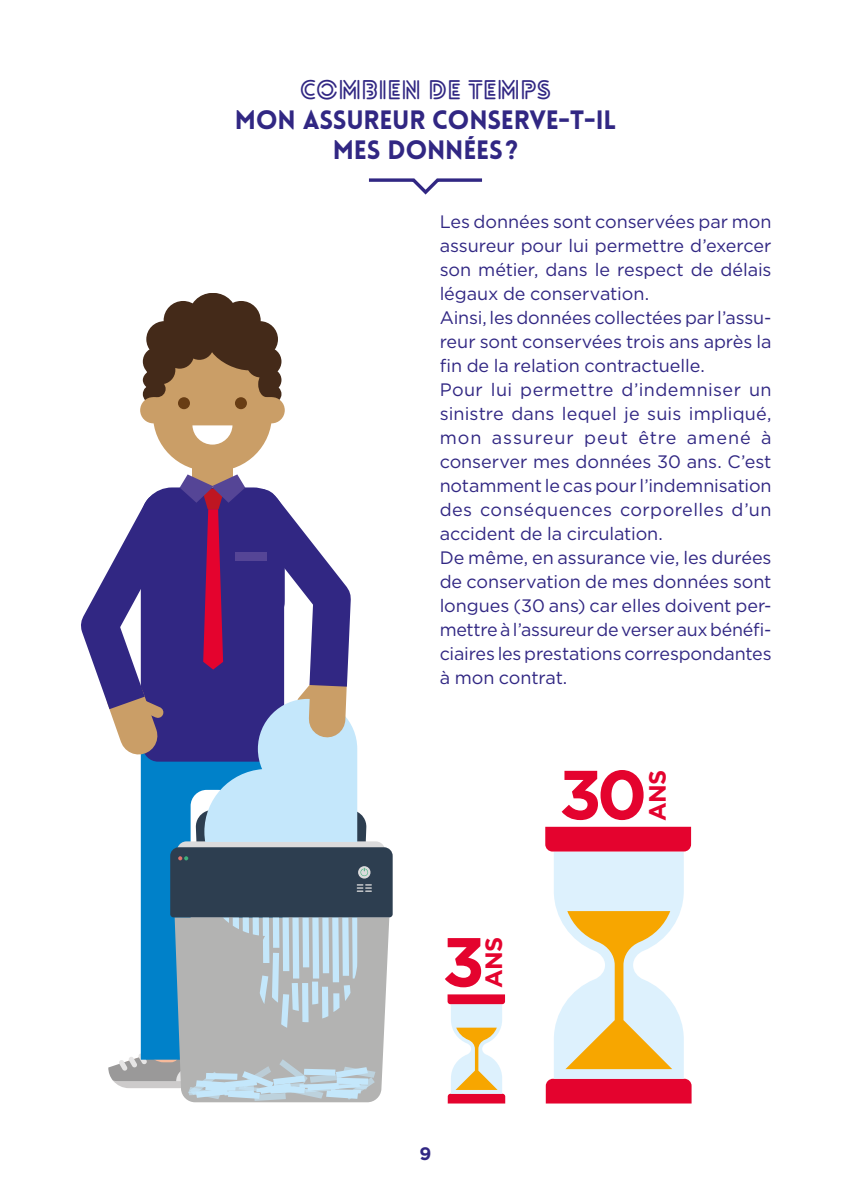
<style>
.page{position:relative;width:851px;height:1191px;background:#fff}
.page>*{position:absolute;margin:0;border:0;box-sizing:border-box;transform-origin:0 0}
.t1{font:700 69.2px "Gotham";color:#e4032e}
.t2{font:900 26px/30px "Lovelo";letter-spacing:-.01em;color:#312783;text-align:center}
.t3{font:700 26px "Lovelo Line";letter-spacing:-.01em;color:#312783}
.t4{font:700 23.6px "Gotham";letter-spacing:-.025em;color:#e4032e}
.t5{font:18px/24px "Gotham";letter-spacing:-.005em;color:#312783}
.t6{font:700 18px "Gotham";color:#312783}
</style>
<div class="page">
<div style="left:221px;top:301px;width:40px;height:39px;background:#442a19;border-radius:50%"></div>
<div style="left:242px;top:321px;width:36px;height:36px;background:#442a19;border-radius:50%"></div>
<div style="left:253px;top:347px;width:28px;height:29px;background:#442a19;border-radius:50%"></div>
<div style="left:258px;top:368px;width:23px;height:23px;background:#442a19;border-radius:50%"></div>
<div style="left:263px;top:385px;width:18px;height:18px;background:#442a19;border-radius:50%"></div>
<div style="left:189px;top:293px;width:47px;height:47px;background:#442a19;border-radius:50%"></div>
<div style="left:164px;top:301px;width:39px;height:39px;background:#442a19;border-radius:50%"></div>
<svg style="left:146px;top:321px;width:36px;height:36px"></svg>
<div style="left:143px;top:347px;width:28px;height:29px;background:#442a19;border-radius:50%"></div>
<svg style="left:143px;top:368px;width:26px;height:23px"></svg>
<div style="left:143px;top:385px;width:18px;height:18px;background:#442a19;border-radius:50%"></div>
<div style="left:140px;top:397px;width:26px;height:26px;background:#ca9e67;border-radius:50%"></div>
<div style="left:258px;top:397px;width:27px;height:26px;background:#ca9e67;border-radius:50%"></div>
<div style="left:153px;top:315px;width:119px;height:156px;background:#ca9e67;border-radius:56px"></div>
<svg style="left:192px;top:425px;width:25px;height:19px"></svg>
<div style="left:235px;top:397px;width:12px;height:12px;background:#683d14;border-radius:50%"></div>
<div style="left:178px;top:397px;width:12px;height:12px;background:#683d14;border-radius:50%"></div>
<div style="left:147px;top:356px;width:28px;height:28px;background:#442a19;border-radius:50%"></div>
<svg style="left:150px;top:312px;width:125px;height:85px"></svg>
<svg style="left:81px;top:474px;width:311px;height:628px"></svg>
<svg style="left:217px;top:414px;width:153px;height:311px"></svg>
<svg style="left:447px;top:994px;width:58px;height:109px"></svg>
<svg style="left:545px;top:826px;width:146px;height:277px"></svg>
<div style="left:236px;top:552px;width:31px;height:9px;background:#554596"></div>
<svg style="left:369px;top:178px;width:113px;height:17px"></svg>
<h2 class="t3" style="left:300px;top:74px;width:253px">COMBIEN DE TEMPS</h2>
<h2 class="t2" style="left:235px;top:105px;width:383px">MON ASSUREUR CONSERVE-T-IL<br>MES DONNÉES?</h2>
<p class="t5" style="left:439px;top:209px;width:333px">Les données sont conservées par mon assureur pour lui permettre d’exercer son métier, dans le respect de délais légaux de conservation.<br>Ainsi, les données collectées par l’assu&shy;reur sont conservées trois ans après la fin de la relation contractuelle.<br>Pour lui permettre d’indemniser un sinistre dans lequel je suis impliqué, mon assureur peut être amené à conserver mes données 30 ans. C’est notamment le cas pour l’indemnisation des conséquences corporelles d’un accident de la circulation.<br>De même, en assurance vie, les durées de conservation de mes données sont longues (30 ans) car elles doivent per&shy;mettre à l’assureur de verser aux bénéfi&shy;ciaires les prestations correspondantes à mon contrat.</p>
<h1 class="t1" style="left:442px;top:916px;width:44px">3</h1>
<h3 class="t4" style="left:478px;top:988px;width:53px;rotate:-90deg">ANS</h3>
<h1 class="t1" style="left:559px;top:749px;width:90px">30</h1>
<h3 class="t4" style="left:641px;top:820px;width:53px;rotate:-90deg">ANS</h3>
<p class="t6" style="left:419px;top:1141px;width:13px">9</p>
</div>
